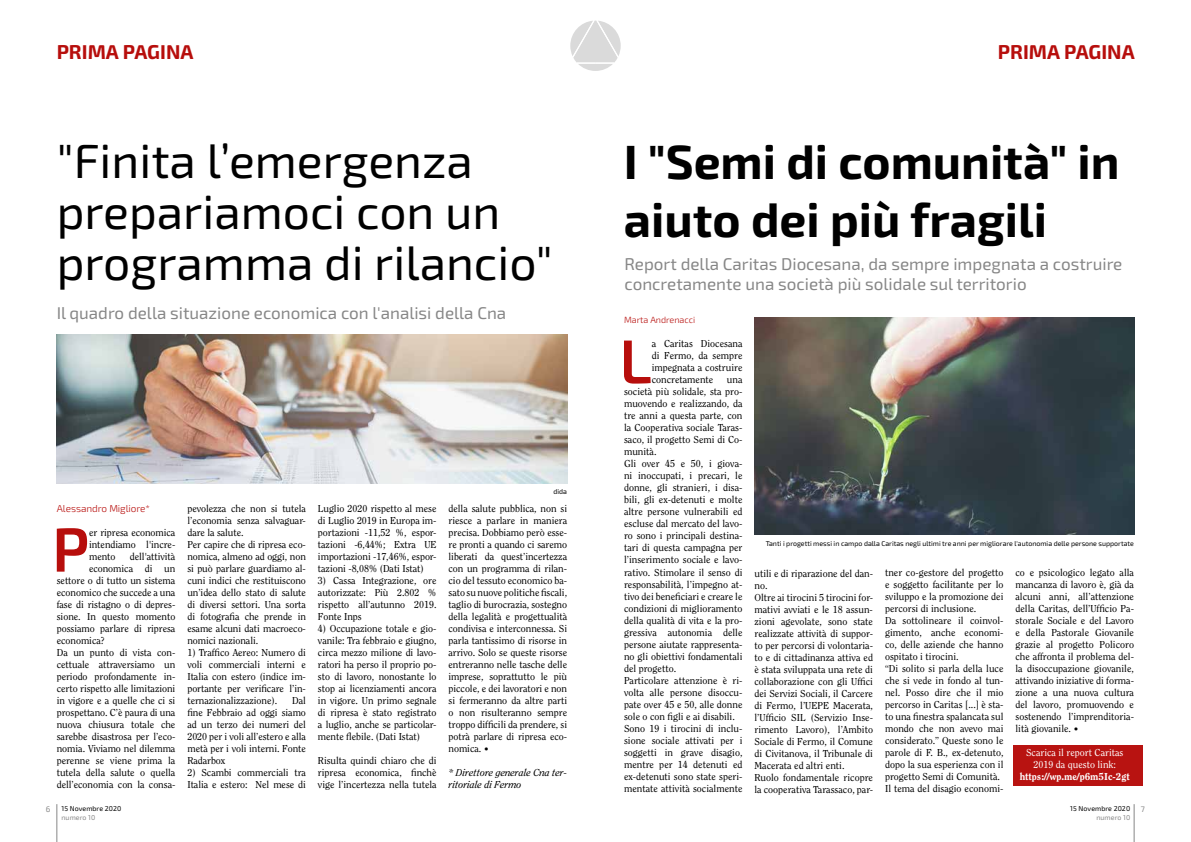
<style>
.page{position:relative;width:1191px;height:842px;background:#fff}
.page>*{position:absolute;margin:0;border:0;box-sizing:border-box;transform-origin:0 0}
.t1{font:600 62.2px "Exo 2.0";color:#b70e0c}
.t2{font:48px/51px "Exo 2.0";color:#000}
.t3{font:700 48px/57.6px "Exo 2.0";color:#000}
.t4{font:700 20px "Exo 2.0";color:#b70e0c}
.t5{font:17px/20.4px "Exo 2.0";color:#878787}
.t6{font:10px/12px "Clearface";color:#000;text-align:justify}
.t7{font:italic 10px/12px "Clearface";letter-spacing:-.005em;color:#000}
.t8{font:10px/12px "Clearface";color:#fff;text-align:center}
.t9{font:800 10px "Clearface";color:#fff}
.t10{font:300 10px "Exo 2.0";letter-spacing:-.005em;color:#b70e0c}
.t11{font:300 9px "Exo 2.0";color:#b70e0c}
.t12{font:8px "Exo 2.0";color:#878787}
.t13{font:7px "Exo 2.0";color:#000}
.t14{font:7px "Exo 2.0";letter-spacing:.01em;color:#878787}
.s1{font-family:"Alwyn New";font-weight:300}
</style>
<div class="page">
<svg style="left:570px;top:21px;width:50px;height:50px"></svg>
<hr style="left:57px;top:804px;width:1px;height:38px;background:#878787">
<hr style="left:1134px;top:804px;width:1px;height:38px;background:#878787">
<div style="left:1012px;top:745px;width:130px;height:40px;background:#b70e0c"></div>
<img style="left:57px;top:334px;width:510px;height:149px">
<img style="left:754px;top:317px;width:380px;height:217px">
<h3 class="t4" style="left:57px;top:40px;width:138px">PRIMA PAGINA</h3>
<h3 class="t4" style="left:998px;top:40px;width:138px">PRIMA PAGINA</h3>
<h2 class="t2" style="left:57px;top:137px;width:497px">"Finita l’emergenza prepariamoci con un programma di rilancio"</h2>
<h3 class="t5" style="left:57px;top:303px;width:451px">Il quadro della situazione economica con l'analisi della Cna</h3>
<p class="t10" style="left:57px;top:502px;width:95px">Alessandro Migliore*</p>
<h1 class="t1" style="left:52px;top:513px;width:39px">P</h1>
<p class="t6" style="left:89px;top:526px;width:88px">er ripresa economica intendiamo l'incre&shy;mento</p>
<p class="t6" style="left:130px;top:550px;width:47px">dell'attività</p>
<p class="t6" style="left:89px;top:562px;width:88px">economica di un</p>
<p class="t6" style="left:57px;top:574px;width:120px">settore o di tutto un sistema</p>
<p class="t6" style="left:57px;top:586px;width:120px">economico che succede a una</p>
<p class="t6" style="left:57px;top:598px;width:120px">fase di ristagno o di depres-</p>
<p class="t6" style="left:57px;top:610px;width:120px">sione. In questo momento</p>
<p class="t6" style="left:57px;top:622px;width:120px">possiamo parlare di ripresa</p>
<p class="t6" style="left:57px;top:634px;width:49px">economica?</p>
<p class="t6" style="left:57px;top:646px;width:120px">Da un punto di vista con-</p>
<p class="t6" style="left:57px;top:658px;width:120px">cettuale attraversiamo un</p>
<p class="t6" style="left:57px;top:670px;width:120px">periodo profondamente in-</p>
<p class="t6" style="left:57px;top:682px;width:120px">certo rispetto alle limitazioni</p>
<p class="t6" style="left:57px;top:694px;width:120px">in vigore e a quelle che ci si</p>
<p class="t6" style="left:57px;top:706px;width:120px">prospettano. C’è paura di una</p>
<p class="t6" style="left:57px;top:718px;width:120px">nuova chiusura totale che</p>
<p class="t6" style="left:57px;top:730px;width:120px">sarebbe disastrosa per l’eco-</p>
<p class="t6" style="left:57px;top:742px;width:120px">nomia. Viviamo nel dilemma</p>
<p class="t6" style="left:57px;top:754px;width:120px">perenne se viene prima la</p>
<p class="t6" style="left:57px;top:766px;width:120px">tutela della salute o quella</p>
<p class="t6" style="left:57px;top:778px;width:120px">dell’economia con la consa-</p>
<p class="t6" style="left:187px;top:503px;width:120px;text-align:left">pevolezza che non si tutela l’economia senza salvaguar&shy;dare la salute.<br>Per capire che di ripresa eco&shy;nomica, almeno ad oggi, non si può parlare guardiamo al&shy;cuni indici che restituiscono un’idea dello stato di salute di diversi settori. Una sorta di fotografia che prende in esame alcuni dati macroeco&shy;nomici nazionali.</p>
<p class="t6" style="left:187px;top:647px;width:120px">1) Traffico Aereo: Numero di voli commerciali interni e Italia con estero (indice im&shy;portante per verificare l’in&shy;ternazionalizzazione).</p>
<p class="t6" style="left:187px;top:695px;width:120px;text-indent:105px">Dal fine Febbraio ad oggi siamo ad un terzo dei numeri del 2020 per i voli all’estero e alla metà per i voli interni. Fonte Radarbox</p>
<p class="t6" style="left:187px;top:767px;width:120px">2) Scambi commerciali tra<br>Italia e estero: Nel mese di</p>
<p class="t6" style="left:318px;top:503px;width:120px">Luglio 2020 rispetto al mese di Luglio 2019 in Europa im&shy;portazioni -11,52 %, espor&shy;tazioni -6,44%; Extra UE importazioni -17,46%, espor&shy;tazioni -8,08% (Dati Istat)</p>
<p class="t6" style="left:318px;top:575px;width:120px">3) Cassa Integrazione, ore autorizzate: Più 2.802 % rispetto all’autunno 2019.<br>Fonte Inps</p>
<p class="t6" style="left:318px;top:623px;width:120px">4) Occupazione totale e gio&shy;vanile: Tra febbraio e giugno, circa mezzo milione di lavo&shy;ratori ha perso il proprio po&shy;sto di lavoro, nonostante lo stop ai licenziamenti ancora in vigore. Un primo segnale di ripresa è stato registrato a luglio, anche se particolar&shy;mente flebile. (Dati Istat)</p>
<p class="t6" style="left:318px;top:755px;width:120px">Risulta quindi chiaro che di ripresa economica, finchè vige l’incertezza nella tutela</p>
<p class="t13" style="left:553px;top:487px;width:15px">dida</p>
<p class="t6" style="left:448px;top:503px;width:120px">della salute pubblica, non si riesce a parlare in maniera precisa. Dobbiamo però esse&shy;re pronti a quando ci saremo liberati da quest’incertezza con un programma di rilan&shy;cio del tessuto economico ba&shy;sato su nuove politiche fiscali, taglio di burocrazia, sostegno della legalità e progettualità condivisa e interconnessa. Si parla tantissimo di risorse in arrivo. Solo se queste risorse entreranno nelle tasche delle imprese, soprattutto le più piccole, e dei lavoratori e non si fermeranno da altre parti o non risulteranno sempre troppo difficili da prendere, si potrà parlare di ripresa eco&shy;nomica. <span class="s1">•</span></p>
<p class="t7" style="left:448px;top:767px;width:120px">* Direttore generale Cna ter&shy;ritoriale di Fermo</p>
<h2 class="t3" style="left:624px;top:135px;width:497px">I "Semi di comunità" in aiuto dei più fragili</h2>
<h3 class="t5" style="left:624px;top:254px;width:499px">Report della Caritas Diocesana, da sempre impegnata a costruire concretamente una società più solidale sul territorio</h3>
<p class="t11" style="left:624px;top:315px;width:73px">Marta Andrenacci</p>
<h1 class="t1" style="left:619px;top:325px;width:34px">L</h1>
<p class="t6" style="left:652px;top:338px;width:92px">a Caritas Diocesana di Fermo, da sempre impegnata a costruire concretamente</p>
<p class="t6" style="left:624px;top:374px;width:120px;text-align:left;text-indent:103px">una società più solidale, sta pro&shy;muovendo e realizzando, da tre anni a questa parte, con la Cooperativa sociale Taras&shy;saco, il progetto Semi di Co&shy;munità.<br>Gli over 45 e 50, i giova&shy;ni inoccupati, i precari, le donne, gli stranieri, i disa&shy;bili, gli ex-detenuti e molte altre persone vulnerabili ed escluse dal mercato del lavo&shy;ro sono i principali destina&shy;tari di questa campagna per l’inserimento sociale e lavo&shy;rativo. Stimolare il senso di responsabilità, l’impegno at&shy;tivo dei beneficiari e creare le condizioni di miglioramento della qualità di vita e la pro&shy;gressiva autonomia delle persone aiutate rappresenta&shy;no gli obiettivi fondamentali del progetto.<br>Particolare attenzione è ri&shy;volta alle persone disoccu&shy;pate over 45 e 50, alle donne sole o con figli e ai disabili.<br>Sono 19 i tirocini di inclu&shy;sione sociale attivati per i soggetti in grave disagio, mentre per 14 detenuti ed ex-detenuti sono state speri&shy;mentate attività socialmente</p>
<p class="t13" style="left:765px;top:539px;width:370px">Tanti i progetti messi in campo dalla Caritas negli ultimi tre anni per migliorare l'autonomia delle persone supportate</p>
<p class="t6" style="left:754px;top:567px;width:120px;text-align:left">utili e di riparazione del dan&shy;no.<br>Oltre ai tirocini 5 tirocini for&shy;mativi avviati e le 18 assun&shy;zioni agevolate, sono state realizzate attività di suppor&shy;to per percorsi di volontaria&shy;to e di cittadinanza attiva ed è stata sviluppata una rete di collaborazione con gli Uffici dei Servizi Sociali, il Carcere di Fermo, l’UEPE Macerata, l’Ufficio SIL (Servizio Inse&shy;rimento Lavoro), l’Ambito<br>Sociale di Fermo, il Comune di Civitanova, il Tribunale di<br>Macerata ed altri enti.<br>Ruolo fondamentale ricopre la cooperativa Tarassaco, par-</p>
<p class="t6" style="left:885px;top:566px;width:120px;text-align:left">tner co-gestore del progetto e soggetto facilitante per lo sviluppo e la promozione dei percorsi di inclusione.<br>Da sottolineare il coinvol&shy;gimento, anche economi&shy;co, delle aziende che hanno ospitato i tirocini.<br>“Di solito si parla della luce che si vede in fondo al tun&shy;nel. Posso dire che il mio percorso in Caritas [...] è sta&shy;to una finestra spalancata sul mondo che non avevo mai considerato.” Queste sono le parole di F. B., ex-detenuto, dopo la sua esperienza con il progetto Semi di Comunità.<br>Il tema del disagio economi-</p>
<p class="t6" style="left:1015px;top:566px;width:120px">co e psicologico legato alla mancanza di lavoro è, già da alcuni anni, all’attenzione della Caritas, dell’Ufficio Pa&shy;storale Sociale e del Lavoro e della Pastorale Giovanile grazie al progetto Policoro che affronta il problema del&shy;la disoccupazione giovanile, attivando iniziative di forma&shy;zione a una nuova cultura del lavoro, promuovendo e sostenendo l’imprenditoria&shy;lità giovanile. <span class="s1">•</span></p>
<p class="t8" style="left:1026px;top:746px;width:99px">Scarica il report Caritas<br>2019 da questo link:</p>
<p class="t9" style="left:1019px;top:770px;width:111px">https://wp.me/p6m5Ic-2gt</p>
<p class="t12" style="left:46px;top:804px;width:6px">6</p>
<p class="t12" style="left:1141px;top:804px;width:6px">7</p>
<p class="t13" style="left:61px;top:805px;width:61px">15 Novembre 2020</p>
<p class="t14" style="left:61px;top:813px;width:35px">numero 10</p>
<p class="t13" style="left:1070px;top:805px;width:61px">15 Novembre 2020</p>
<p class="t14" style="left:1096px;top:813px;width:35px">numero 10</p>
</div>
